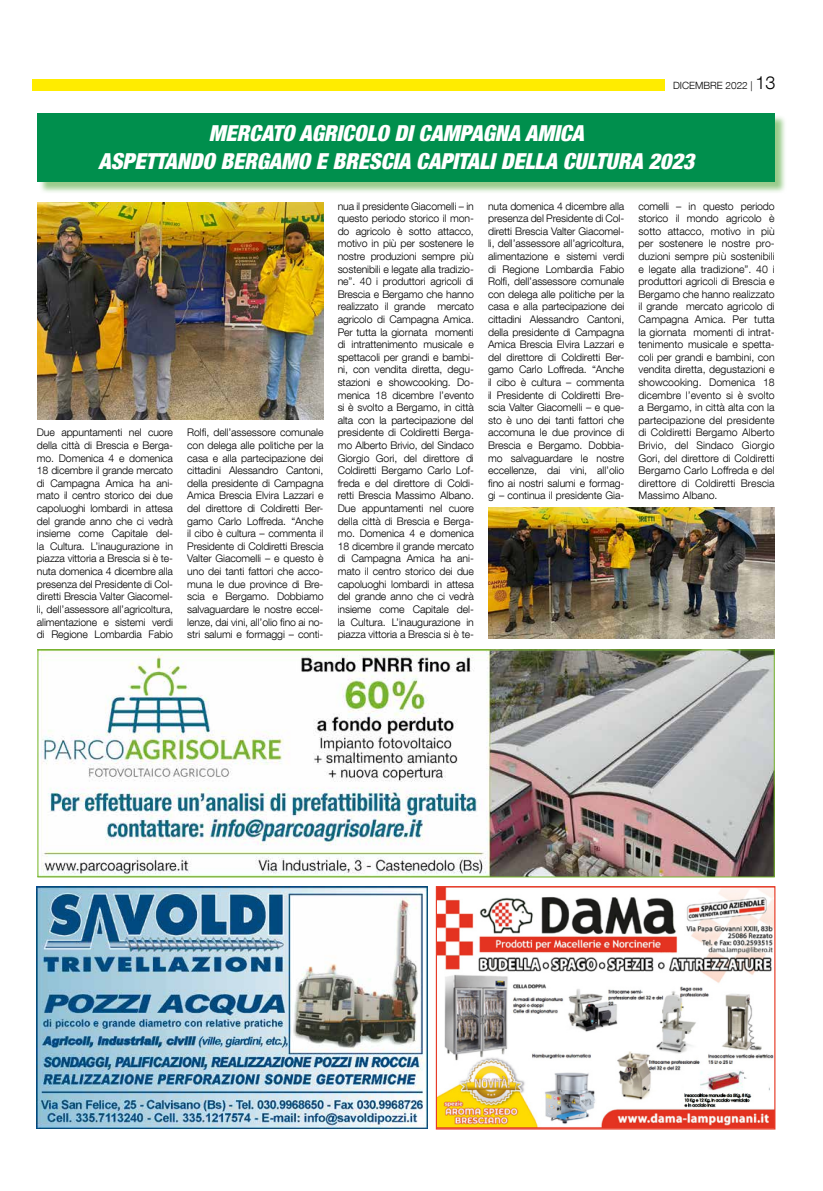
<style>
.page{position:relative;width:823px;height:1191px;background:#fff}
.page>*{position:absolute;margin:0;border:0;box-sizing:border-box;transform-origin:0 0}
.t1{font:italic 900 condensed 22px/28px "Helvetica Neue LT Com";color:#fff;text-align:center}
.t2{font:300 10.5px/12.6px "Helvetica Neue LT Com";letter-spacing:-.01em;color:#000;text-align:justify}
.t3{font:300 10px "Helvetica Neue LT Com";color:#000}
.s1{font-size:18px}
</style>
<div class="page">
<div style="left:38px;top:115px;width:748px;height:79px;background:#44a12b;opacity:.55"></div>
<div style="left:37px;top:113px;width:737px;height:68px;background:#008f4d"></div>
<div style="left:32px;top:79px;width:631px;height:11px;background:#ffec00"></div>
<img style="left:37px;top:886px;width:390px;height:242px">
<img style="left:437px;top:888px;width:336px;height:239px">
<div style="left:435px;top:886px;width:340px;height:243px;border:1px solid #e73d29"></div>
<img style="left:39px;top:651px;width:733px;height:224px">
<div style="left:37px;top:649px;width:737px;height:228px;border:1px solid #76b42b"></div>
<img style="left:37px;top:202px;width:286px;height:217px">
<img style="left:488px;top:507px;width:286px;height:131px">
<p class="t3" style="left:672px;top:79px;width:104px">DICEMBRE 2022 | <span class="s1">13</span></p>
<h1 class="t1" style="left:98px;top:119px;width:597px">MERCATO AGRICOLO DI CAMPAGNA AMICA<br>ASPETTANDO BERGAMO E BRESCIA CAPITALI DELLA CULTURA 2023</h1>
<p class="t2" style="left:37px;top:426px;width:138px">Due appuntamenti nel cuore della città di Brescia e Berga&shy;mo. Domenica 4 e domenica 18 dicembre il grande mercato di Campagna Amica ha ani&shy;mato il centro storico dei due capoluoghi lombardi in attesa del grande anno che ci vedrà insieme come Capitale del&shy;la Cultura. L’inaugurazione in piazza vittoria a Brescia si è te&shy;nuta domenica 4 dicembre alla presenza del Presidente di Col&shy;diretti Brescia Valter Giacomel&shy;li, dell’assessore all’agricoltura, alimentazione e sistemi verdi di Regione Lombardia Fabio</p>
<p class="t2" style="left:187px;top:426px;width:138px">Rolfi, dell’assessore comunale con delega alle politiche per la casa e alla partecipazione dei cittadini Alessandro Cantoni, della presidente di Campagna Amica Brescia Elvira Lazzari e del direttore di Coldiretti Ber&shy;gamo Carlo Loffreda. “Anche il cibo è cultura – commenta il Presidente di Coldiretti Brescia Valter Giacomelli – e questo è uno dei tanti fattori che acco&shy;muna le due province di Bre&shy;scia e Bergamo. Dobbiamo salvaguardare le nostre eccel&shy;lenze, dai vini, all’olio fino ai no&shy;stri salumi e formaggi – conti-</p>
<p class="t2" style="left:337px;top:199px;width:138px">nua il presidente Giacomelli – in questo periodo storico il mon&shy;do agricolo è sotto attacco, motivo in più per sostenere le nostre produzioni sempre più sostenibili e legate alla tradizio&shy;ne”. 40 i produttori agricoli di Brescia e Bergamo che hanno realizzato il grande mercato agricolo di Campagna Amica.<br>Per tutta la giornata momenti di intrattenimento musicale e spettacoli per grandi e bambi&shy;ni, con vendita diretta, degu&shy;stazioni e showcooking. Do&shy;menica 18 dicembre l’evento si è svolto a Bergamo, in città alta con la partecipazione del presidente di Coldiretti Berga&shy;mo Alberto Brivio, del Sindaco Giorgio Gori, del direttore di Coldiretti Bergamo Carlo Lof&shy;freda e del direttore di Coldi&shy;retti Brescia Massimo Albano.<br>Due appuntamenti nel cuore della città di Brescia e Berga&shy;mo. Domenica 4 e domenica 18 dicembre il grande mercato di Campagna Amica ha ani&shy;mato il centro storico dei due capoluoghi lombardi in attesa del grande anno che ci vedrà insieme come Capitale del&shy;la Cultura. L’inaugurazione in piazza vittoria a Brescia si è te-</p>
<p class="t2" style="left:488px;top:199px;width:138px">nuta domenica 4 dicembre alla presenza del Presidente di Col&shy;diretti Brescia Valter Giacomel&shy;li, dell’assessore all’agricoltura, alimentazione e sistemi verdi di Regione Lombardia Fabio Rolfi, dell’assessore comunale con delega alle politiche per la casa e alla partecipazione dei cittadini Alessandro Cantoni, della presidente di Campagna Amica Brescia Elvira Lazzari e del direttore di Coldiretti Ber&shy;gamo Carlo Loffreda. “Anche il cibo è cultura – commenta il Presidente di Coldiretti Bre&shy;scia Valter Giacomelli – e que&shy;sto è uno dei tanti fattori che accomuna le due province di Brescia e Bergamo. Dobbia&shy;mo salvaguardare le nostre eccellenze, dai vini, all’olio fino ai nostri salumi e formag&shy;gi – continua il presidente Gia-</p>
<p class="t2" style="left:638px;top:199px;width:138px">comelli – in questo periodo storico il mondo agricolo è sotto attacco, motivo in più per sostenere le nostre pro&shy;duzioni sempre più sostenibili e legate alla tradizione”. 40 i produttori agricoli di Brescia e Bergamo che hanno realizzato il grande mercato agricolo di Campagna Amica. Per tutta la giornata momenti di intrat&shy;tenimento musicale e spetta&shy;coli per grandi e bambini, con vendita diretta, degustazioni e showcooking. Domenica 18 dicembre l’evento si è svolto a Bergamo, in città alta con la partecipazione del presidente di Coldiretti Bergamo Alberto Brivio, del Sindaco Giorgio Gori, del direttore di Coldiretti Bergamo Carlo Loffreda e del direttore di Coldiretti Brescia Massimo Albano.</p>
</div>
